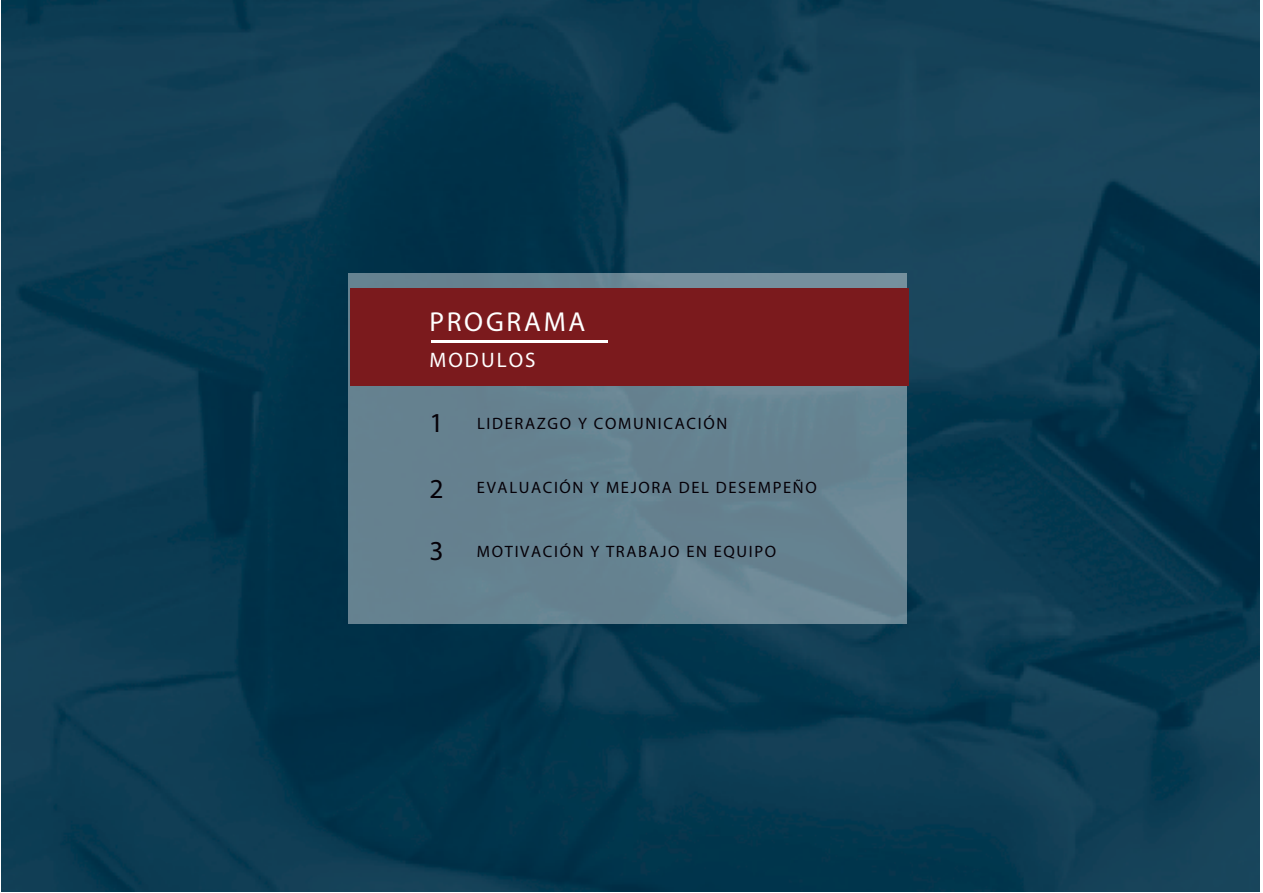
<style>
.page{position:relative;width:1263px;height:893px;background:#fff}
.page>*{position:absolute;margin:0;border:0;box-sizing:border-box;transform-origin:0 0}
.t1{font:27.45px "Myriad Pro";letter-spacing:.1em;color:#fff}
.t2{font:27.45px "Myriad Pro";color:#050007}
.t3{font:21px "Myriad Pro";letter-spacing:.1em;color:#fff}
.t4{font:16.5px "Myriad Pro";letter-spacing:.1em;color:#050007}
</style>
<div class="page">
<img style="left:1px;top:0;width:1258px;height:891px">
<div style="left:348px;top:273px;width:559px;height:350px;background:#658190"></div>
<div style="left:351px;top:288px;width:558px;height:97px;background:#7b1a1d"></div>
<hr style="left:431px;top:341px;width:176px;height:2px;background:#fff">
<h1 class="t1" style="left:429px;top:305px;width:158px">PROGRAMA</h1>
<p class="t3" style="left:429px;top:347px;width:108px">MODULOS</p>
<h1 class="t2" style="left:429px;top:405px;width:16px">1</h1>
<p class="t4" style="left:477px;top:413px;width:252px">LIDERAZGO Y COMUNICACIÓN</p>
<h1 class="t2" style="left:429px;top:472px;width:16px">2</h1>
<p class="t4" style="left:477px;top:477px;width:341px">EVALUACIÓN Y MEJORA DEL DESEMPEÑO</p>
<h1 class="t2" style="left:429px;top:534px;width:16px">3</h1>
<p class="t4" style="left:477px;top:541px;width:301px">MOTIVACIÓN Y TRABAJO EN EQUIPO</p>
</div>
